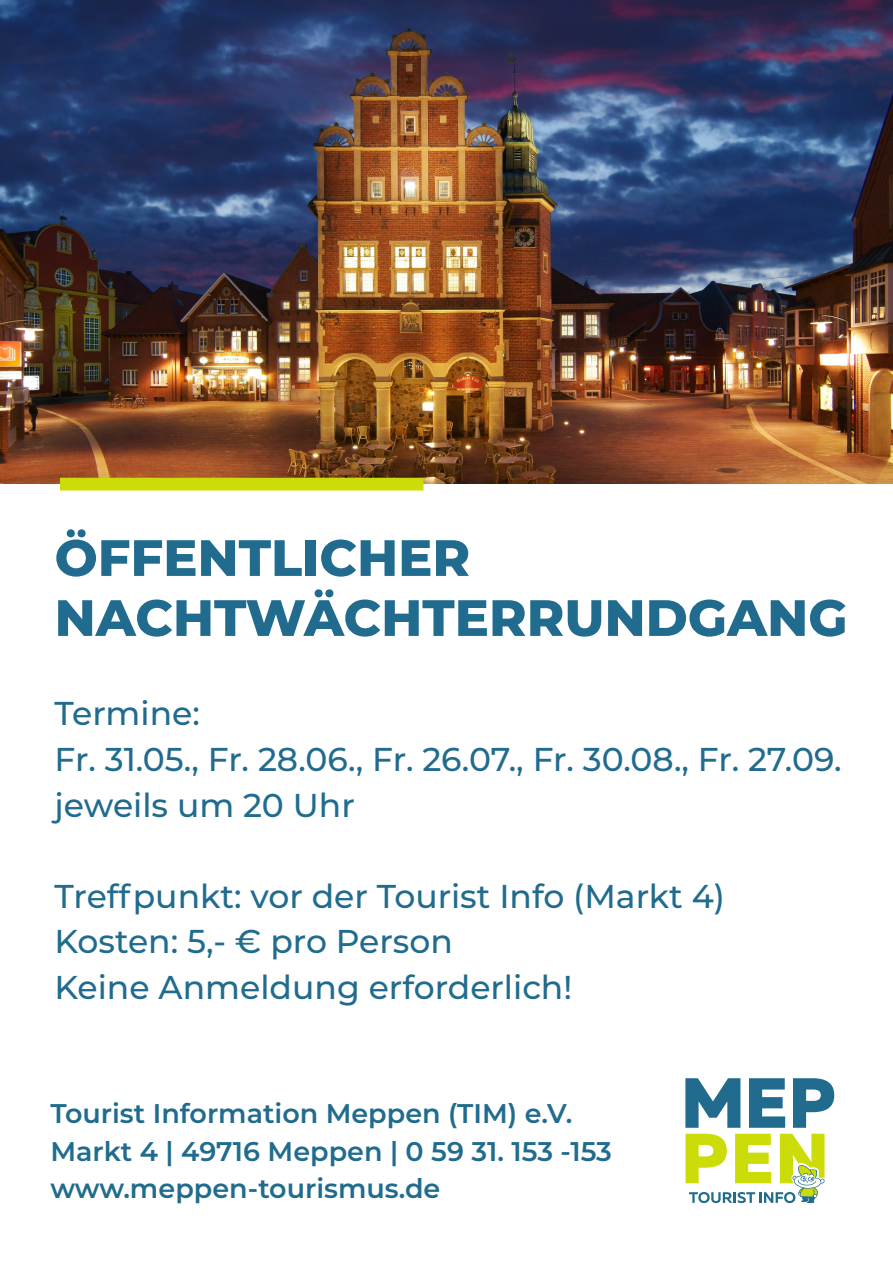
<style>
.page{position:relative;width:893px;height:1263px;background:#fff}
.page>*{position:absolute;margin:0;border:0;box-sizing:border-box;transform-origin:0 0}
.t1{font:800 51px/60px "Montserrat";color:#216c8e}
.t2{font:500 33px/45.5px "Montserrat";color:#216c8e}
.t3{font:600 27px/37.2px "Montserrat";color:#216c8e}
</style>
<div class="page">
<img style="left:0;top:0;width:893px;height:483px">
<svg style="left:685px;top:1078px;width:55px;height:50px"></svg>
<svg style="left:749px;top:1078px;width:36px;height:50px"></svg>
<svg style="left:793px;top:1078px;width:41px;height:50px"></svg>
<svg style="left:685px;top:1134px;width:139px;height:69px"></svg>
<div style="left:60px;top:478px;width:363px;height:12px;background:#ccdc09"></div>
<h1 class="t1" style="left:55px;top:528px;width:794px">ÖFFENTLICHER<br>NACHTWÄCHTERRUNDGANG</h1>
<p class="t2" style="left:55px;top:691px;width:788px">Termine:<br>Fr. 31.05., Fr. 28.06., Fr. 26.07., Fr. 30.08., Fr. 27.09. jeweils um 20 Uhr</p>
<p class="t2" style="left:55px;top:873px;width:672px">Treffpunkt: vor der Tourist Info (Markt 4)<br>Kosten: 5,- € pro Person<br>Keine Anmeldung erforderlich!</p>
<p class="t3" style="left:50px;top:1095px;width:563px">Tourist Information Meppen (TIM) e.V.<br>Markt 4 | 49716 Meppen | 0 59 31. 153 -153 www.meppen-tourismus.de</p>
</div>
